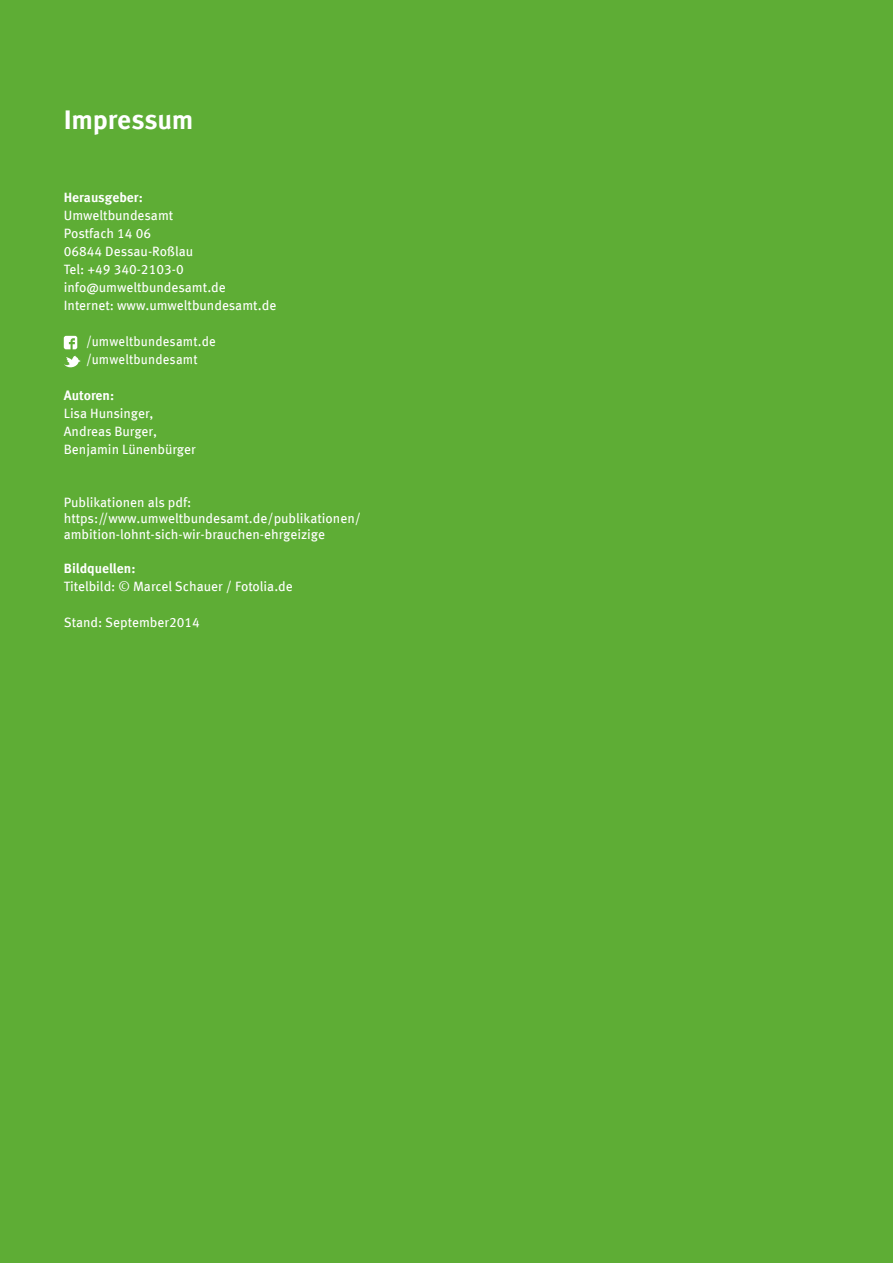
<style>
.page{position:relative;width:893px;height:1263px;background:#5ead35}
.page>*{position:absolute;margin:0;border:0;box-sizing:border-box;transform-origin:0 0}
.t1{font:700 27px "Meta Offc";letter-spacing:-.01em;color:#fff}
.t2{font:13.5px "Meta Offc Norm";color:#fff}
.t3{font:13.5px "Meta Offc Norm";color:#fff;scale:.95 1}
.t4{font:700 13.5px "Meta Offc";color:#fff}
</style>
<div class="page">
<svg style="left:64px;top:336px;width:13px;height:13px"></svg>
<svg style="left:64px;top:356px;width:17px;height:12px"></svg>
<p class="t1" style="left:64px;top:103px;width:131px">Impressum</p>
<p class="t4" style="left:64px;top:190px;width:81px">Herausgeber:</p>
<p class="t2" style="left:64px;top:208px;width:111px">Umweltbundesamt</p>
<p class="t2" style="left:64px;top:226px;width:89px">Postfach 14 06</p>
<p class="t2" style="left:64px;top:244px;width:131px">06844 Dessau-Roßlau</p>
<p class="t2" style="left:64px;top:262px;width:121px">Tel: +49 340-2103-0</p>
<p class="t2" style="left:64px;top:280px;width:164px">info@umweltbundesamt.de</p>
<p class="t2" style="left:64px;top:298px;width:214px">Internet: www.umweltbundesamt.de</p>
<p class="t3" style="left:86px;top:334px;width:138px">/umweltbundesamt.de</p>
<p class="t3" style="left:86px;top:352px;width:119px">/umweltbundesamt</p>
<p class="t4" style="left:64px;top:388px;width:52px">Autoren:</p>
<p class="t2" style="left:64px;top:406px;width:91px">Lisa Hunsinger,</p>
<p class="t2" style="left:64px;top:424px;width:95px">Andreas Burger,</p>
<p class="t2" style="left:64px;top:442px;width:134px">Benjamin Lünenbürger</p>
<p class="t2" style="left:64px;top:494px;width:129px">Publikationen als pdf:</p>
<p class="t2" style="left:64px;top:510px;width:299px">https://www.umweltbundesamt.de/publikationen/</p>
<p class="t2" style="left:64px;top:526px;width:263px">ambition-lohnt-sich-wir-brauchen-ehrgeizige</p>
<p class="t4" style="left:64px;top:560px;width:73px">Bildquellen:</p>
<p class="t2" style="left:64px;top:578px;width:231px">Titelbild: © Marcel Schauer / Fotolia.de</p>
<p class="t2" style="left:64px;top:614px;width:138px">Stand: September2014</p>
</div>
